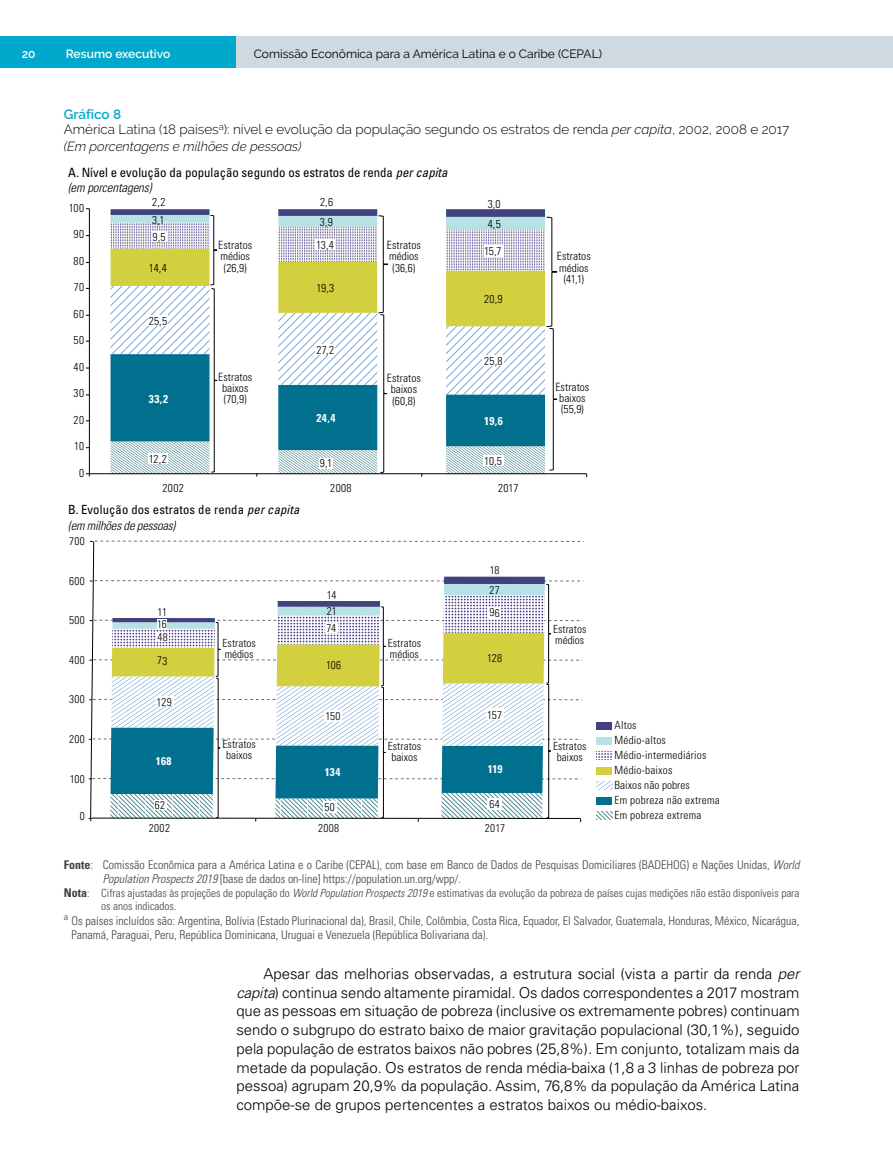
<style>
.page{position:relative;width:893px;height:1170px;background:#fff}
.page>*{position:absolute;margin:0;border:0;box-sizing:border-box;transform-origin:0 0}
.t1{font:300 15px/18.8px "Univers LT Std";color:#000;text-align:justify}
.t2{font:300 13.5px/15px "Raleway";color:#000}
.t3{font:italic 300 13.2px "Raleway";color:#000}
.t4{font:condensed 12.75px/15.5px "Univers LT Std";letter-spacing:-.005em;color:#000}
.t5{font:condensed 12.6px/15.1px "Univers LT Std";letter-spacing:.01em;color:#000}
.t6{font:300 condensed 12px/14.2px "Univers LT Std";color:#414042}
.t7{font:12px "Raleway";color:#000}
.t8{font:600 12px "Raleway";color:#fff}
.t9{font:300 condensed 11.4px/11.4px "Univers LT Std";letter-spacing:.005em;color:#000;text-align:center}
.t10{font:700 condensed 11.4px "Univers LT Std";color:#fff}
.t11{font:300 condensed 11.25px/11.2px "Univers LT Std";letter-spacing:.01em;color:#000}
.t12{font:300 condensed 11.25px/13.5px "Univers LT Std";color:#414042}
.s1{font-weight:600;color:#00a8cb}
.s2{font-style:italic}
.s3{font-weight:300;font-style:italic}
.s4{font-weight:700}
.s5{font-weight:700;font-size:12px}
</style>
<div class="page">
<div style="left:0;top:36px;width:237px;height:32px;background:#00a8cb"></div>
<div style="left:236px;top:36px;width:657px;height:32px;background:#ced9e1"></div>
<hr style="left:89px;top:209px;width:1px;height:264px;background:#000">
<hr style="left:89px;top:473px;width:498px;height:1px;background:#000">
<svg style="left:111px;top:209px;width:447px;height:268px"></svg>
<svg style="left:596px;top:811px;width:16px;height:8px"></svg>
<div style="left:596px;top:796px;width:16px;height:8px;background:#00708e"></div>
<svg style="left:596px;top:781px;width:16px;height:8px"></svg>
<div style="left:596px;top:766px;width:16px;height:8px;background:#d2d03e"></div>
<svg style="left:596px;top:751px;width:16px;height:7px"></svg>
<div style="left:596px;top:736px;width:16px;height:8px;background:#b7e2e5"></div>
<div style="left:596px;top:721px;width:16px;height:8px;background:#40437d"></div>
<svg style="left:89px;top:540px;width:495px;height:282px"></svg>
<p class="t8" style="left:22px;top:47px;width:15px">20</p>
<p class="t8" style="left:66px;top:47px;width:106px">Resumo executivo</p>
<p class="t7" style="left:254px;top:47px;width:350px">Comissão Econômica para a América Latina e o Caribe (CEPAL)</p>
<p class="t2" style="left:64px;top:107px;width:727px"><span class="s1">Gráfico 8<br></span>América Latina (18 países<sup>a</sup>): nível e evolução da população segundo os estratos de renda <span class="s2">per capita</span>, 2002, 2008 e 2017</p>
<p class="t3" style="left:64px;top:138px;width:239px">(Em porcentagens e milhões de pessoas)</p>
<p class="t4" style="left:68px;top:164px;width:381px">A. Nível e evolução da população segundo os estratos de renda <span class="s2">per capita </span><span class="s3">(em porcentagens)</span></p>
<p class="t9" style="left:69px;top:202px;width:17px">100</p>
<p class="t9" style="left:74px;top:229px;width:12px">90</p>
<p class="t9" style="left:74px;top:255px;width:12px">80</p>
<p class="t9" style="left:74px;top:282px;width:12px">70</p>
<p class="t9" style="left:74px;top:308px;width:12px">60</p>
<p class="t9" style="left:74px;top:334px;width:12px">50</p>
<p class="t9" style="left:73px;top:361px;width:12px">40</p>
<p class="t9" style="left:74px;top:387px;width:12px">30</p>
<p class="t9" style="left:74px;top:414px;width:12px">20</p>
<p class="t9" style="left:74px;top:440px;width:11px">10</p>
<p class="t9" style="left:79px;top:467px;width:7px">0</p>
<p class="t9" style="left:152px;top:196px;width:15px">2,2</p>
<p class="t9" style="left:320px;top:197px;width:15px">2,6</p>
<p class="t9" style="left:488px;top:198px;width:14px">3,0</p>
<p class="t9" style="left:152px;top:214px;width:14px">3,1</p>
<p class="t9" style="left:320px;top:216px;width:14px">3,9</p>
<p class="t9" style="left:488px;top:218px;width:15px">4,5</p>
<p class="t9" style="left:153px;top:231px;width:14px">9,5</p>
<p class="t9" style="left:149px;top:262px;width:19px">14,4</p>
<p class="t9" style="left:149px;top:315px;width:20px">25,5</p>
<p class="t10" style="left:149px;top:391px;width:21px">33,2</p>
<p class="t9" style="left:218px;top:239px;width:35px;text-align:left">Estratos médios (26,9)</p>
<p class="t9" style="left:218px;top:371px;width:35px">Estratos baixos (70,9)</p>
<p class="t9" style="left:316px;top:239px;width:19px">13,4</p>
<p class="t9" style="left:317px;top:282px;width:19px">19,3</p>
<p class="t9" style="left:316px;top:344px;width:19px">27,2</p>
<p class="t9" style="left:387px;top:239px;width:35px;text-align:left">Estratos médios (36,6)</p>
<p class="t9" style="left:387px;top:372px;width:35px">Estratos baixos (60,8)</p>
<p class="t9" style="left:484px;top:245px;width:19px">15,7</p>
<p class="t9" style="left:484px;top:293px;width:20px">20,9</p>
<p class="t9" style="left:484px;top:355px;width:20px">25,8</p>
<p class="t10" style="left:316px;top:411px;width:20px">24,4</p>
<p class="t10" style="left:484px;top:414px;width:20px">19,6</p>
<p class="t9" style="left:149px;top:453px;width:19px">12,2</p>
<p class="t9" style="left:320px;top:457px;width:14px">9,1</p>
<p class="t9" style="left:484px;top:455px;width:19px">10,5</p>
<p class="t9" style="left:163px;top:482px;width:23px">2002</p>
<p class="t9" style="left:330px;top:482px;width:23px">2008</p>
<p class="t9" style="left:498px;top:482px;width:22px">2017</p>
<p class="t5" style="left:68px;top:502px;width:233px">B. Evolução dos estratos de renda <span class="s2">per capita </span><span class="s3">(em milhões de pessoas)</span></p>
<p class="t11" style="left:69px;top:535px;width:17px">700</p>
<p class="t11" style="left:69px;top:575px;width:17px">600</p>
<p class="t11" style="left:69px;top:614px;width:17px">500</p>
<p class="t11" style="left:69px;top:654px;width:17px">400</p>
<p class="t11" style="left:69px;top:693px;width:17px">300</p>
<p class="t11" style="left:69px;top:733px;width:17px">200</p>
<p class="t11" style="left:70px;top:773px;width:17px">100</p>
<p class="t11" style="left:80px;top:810px;width:7px">0</p>
<p class="t11" style="left:157px;top:618px;width:11px">16</p>
<p class="t11" style="left:155px;top:799px;width:12px">62</p>
<p class="t11" style="left:222px;top:637px;width:35px">Estratos médios</p>
<p class="t11" style="left:222px;top:738px;width:35px;text-align:center">Estratos baixos</p>
<p class="t11" style="left:388px;top:637px;width:35px">Estratos médios</p>
<p class="t11" style="left:388px;top:740px;width:35px;text-align:center">Estratos baixos</p>
<p class="t11" style="left:487px;top:709px;width:16px">157</p>
<p class="t11" style="left:149px;top:822px;width:23px">2002</p>
<p class="t11" style="left:318px;top:822px;width:23px">2008</p>
<p class="t11" style="left:485px;top:822px;width:22px">2017</p>
<p class="t9" style="left:557px;top:250px;width:35px">Estratos médios (41,1)</p>
<p class="t9" style="left:555px;top:381px;width:35px">Estratos baixos (55,9)</p>
<p class="t11" style="left:553px;top:623px;width:35px">Estratos médios</p>
<p class="t11" style="left:553px;top:740px;width:35px;text-align:center">Estratos baixos</p>
<p class="t11" style="left:614px;top:719px;width:24px">Altos</p>
<p class="t11" style="left:614px;top:734px;width:53px">Médio-altos</p>
<p class="t11" style="left:614px;top:749px;width:93px">Médio-intermediários</p>
<p class="t11" style="left:614px;top:764px;width:59px">Médio-baixos</p>
<p class="t11" style="left:614px;top:779px;width:77px">Baixos não pobres</p>
<p class="t11" style="left:614px;top:794px;width:107px">Em pobreza não extrema</p>
<p class="t11" style="left:614px;top:809px;width:88px">Em pobreza extrema</p>
<p class="t6" style="left:103px;top:857px;width:698px;text-indent:-39px"><span class="s4">Fonte</span>: Comissão Econômica para a América Latina e o Caribe (CEPAL), com base em Banco de Dados de Pesquisas Domiciliares (BADEHOG) e Nações Unidas, <span class="s2">World<br>Population Prospects 2019</span> [base de dados on-line] https://population.un.org/wpp/.</p>
<p class="t12" style="left:101px;top:886px;width:700px;text-indent:-38px"><span class="s5">Nota</span>: Cifras ajustadas às projeções de população do <span class="s2">World Population Prospects 2019</span> e estimativas da evolução da pobreza de países cujas medições não estão disponíveis para os anos indicados.</p>
<p class="t6" style="left:71px;top:913px;width:729px;text-indent:-8px"><sup>a</sup> Os países incluídos são: Argentina, Bolívia (Estado Plurinacional da), Brasil, Chile, Colômbia, Costa Rica, Equador, El Salvador, Guatemala, Honduras, México, Nicarágua,<br>Panamá, Paraguai, Peru, República Dominicana, Uruguai e Venezuela (República Bolivariana da).</p>
<p class="t1" style="left:236px;top:964px;width:565px;text-indent:27px">Apesar das melhorias observadas, a estrutura social (vista a partir da renda <span class="s2">per capita</span>) continua sendo altamente piramidal. Os dados correspondentes a 2017 mostram que as pessoas em situação de pobreza (inclusive os extremamente pobres) continuam sendo o subgrupo do estrato baixo de maior gravitação populacional (30,1%), seguido pela população de estratos baixos não pobres (25,8%). Em conjunto, totalizam mais da metade da população. Os estratos de renda média-baixa (1,8 a 3 linhas de pobreza por pessoa) agrupam 20,9% da população. Assim, 76,8% da população da América Latina compõe-se de grupos pertencentes a estratos baixos ou médio-baixos.</p>
</div>
